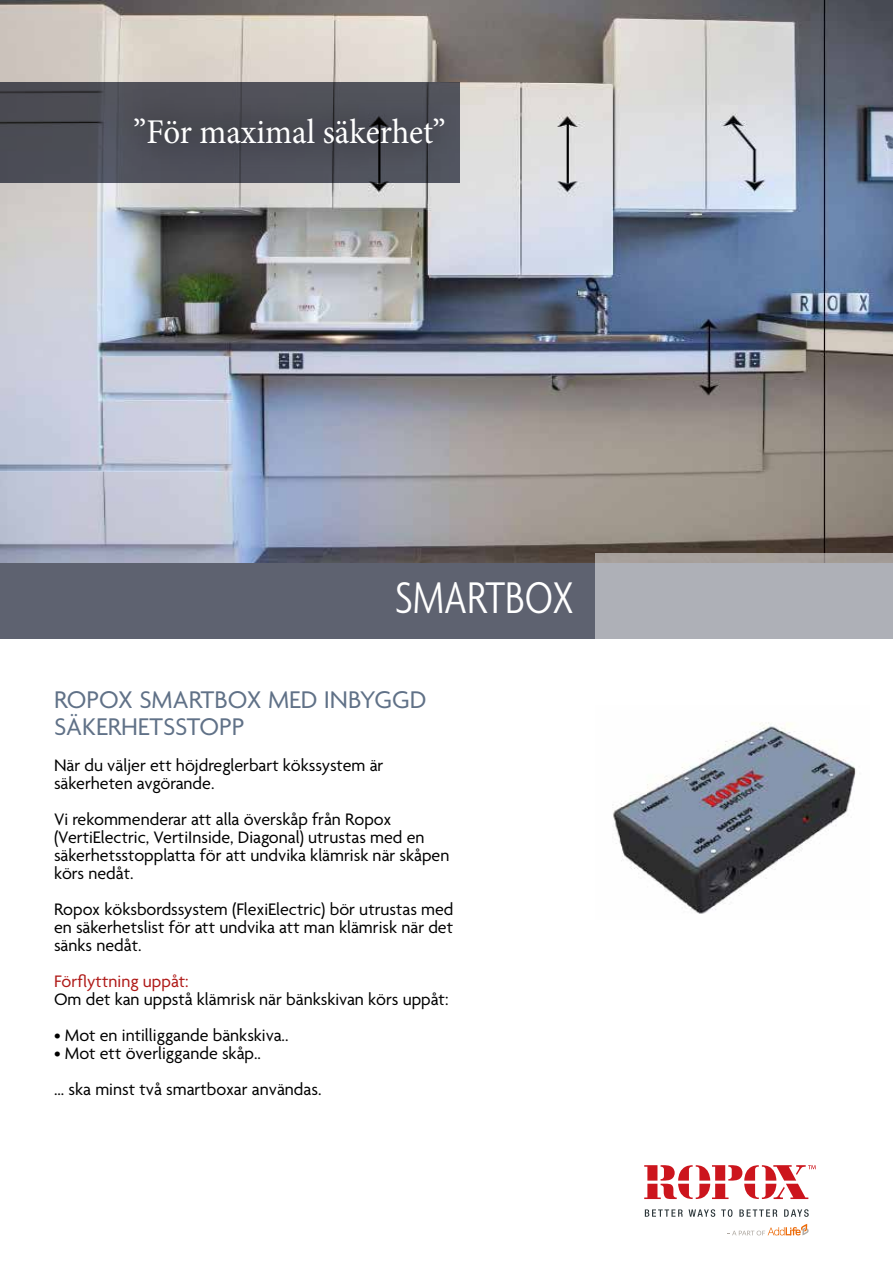
<style>
.page{position:relative;width:893px;height:1263px;background:#fff}
.page>*{position:absolute;margin:0;border:0;box-sizing:border-box;transform-origin:0 0}
.t1{font:300 condensed 48px "Agenda";color:#fff}
.t2{font:34.65px "Minion Pro";color:#fff;scale:.95 1}
.t3{font:26.1px/27px "Agenda";color:#607187}
.t4{font:18px/18px "Agenda";color:#000}
.t5{font:18px "Agenda";color:#af1917}
</style>
<div class="page">
<div style="left:0;top:554px;width:893px;height:85px;background:#5e6270"></div>
<img style="left:0;top:0;width:893px;height:562px">
<svg style="left:595px;top:554px;width:298px;height:85px;background:#adaeb3"></svg>
<img style="left:613px;top:722px;width:243px;height:192px">
<svg style="left:0;top:83px;width:459px;height:100px;background:#4c4d55"></svg>
<div style="left:107px;top:89px;width:365px;height:85px;background:#000;opacity:.75"></div>
<svg style="left:645px;top:1209px;width:38px;height:8px"></svg>
<svg style="left:689px;top:1209px;width:26px;height:8px"></svg>
<svg style="left:721px;top:1209px;width:11px;height:8px"></svg>
<svg style="left:739px;top:1209px;width:38px;height:8px"></svg>
<svg style="left:784px;top:1209px;width:25px;height:8px"></svg>
<svg style="left:644px;top:1165px;width:172px;height:34px"></svg>
<svg style="left:727px;top:1224px;width:82px;height:11px"></svg>
<h2 class="t2" style="left:133px;top:108px;width:330px">”För maximal säkerhet”</h2>
<h1 class="t1" style="left:395px;top:571px;width:181px">SMARTBOX</h1>
<h3 class="t3" style="left:54px;top:688px;width:374px">ROPOX SMARTBOX MED INBYGGD<br>SÄKERHETSSTOPP</h3>
<p class="t4" style="left:54px;top:758px;width:331px">När du väljer ett höjdreglerbart kökssystem är säkerheten avgörande.</p>
<p class="t4" style="left:54px;top:812px;width:397px">Vi rekommenderar att alla överskåp från Ropox (VertiElectric, VertiInside, Diagonal) utrustas med en säkerhetsstopplatta för att undvika klämrisk när skåpen körs nedåt.</p>
<p class="t4" style="left:54px;top:902px;width:401px;text-align:justify">Ropox köksbordssystem (FlexiElectric) bör utrustas med en säkerhetslist för att undvika att man klämrisk när det sänks nedåt.</p>
<p class="t5" style="left:54px;top:972px;width:136px">Förflyttning uppåt:</p>
<p class="t4" style="left:54px;top:992px;width:396px">Om det kan uppstå klämrisk när bänkskivan körs uppåt:</p>
<p class="t4" style="left:54px;top:1028px;width:236px">• Mot en intilliggande bänkskiva..</p>
<p class="t4" style="left:54px;top:1037px;width:269px;line-height:36px">• Mot ett överliggande skåp..<br>... ska minst två smartboxar användas.</p>
</div>
